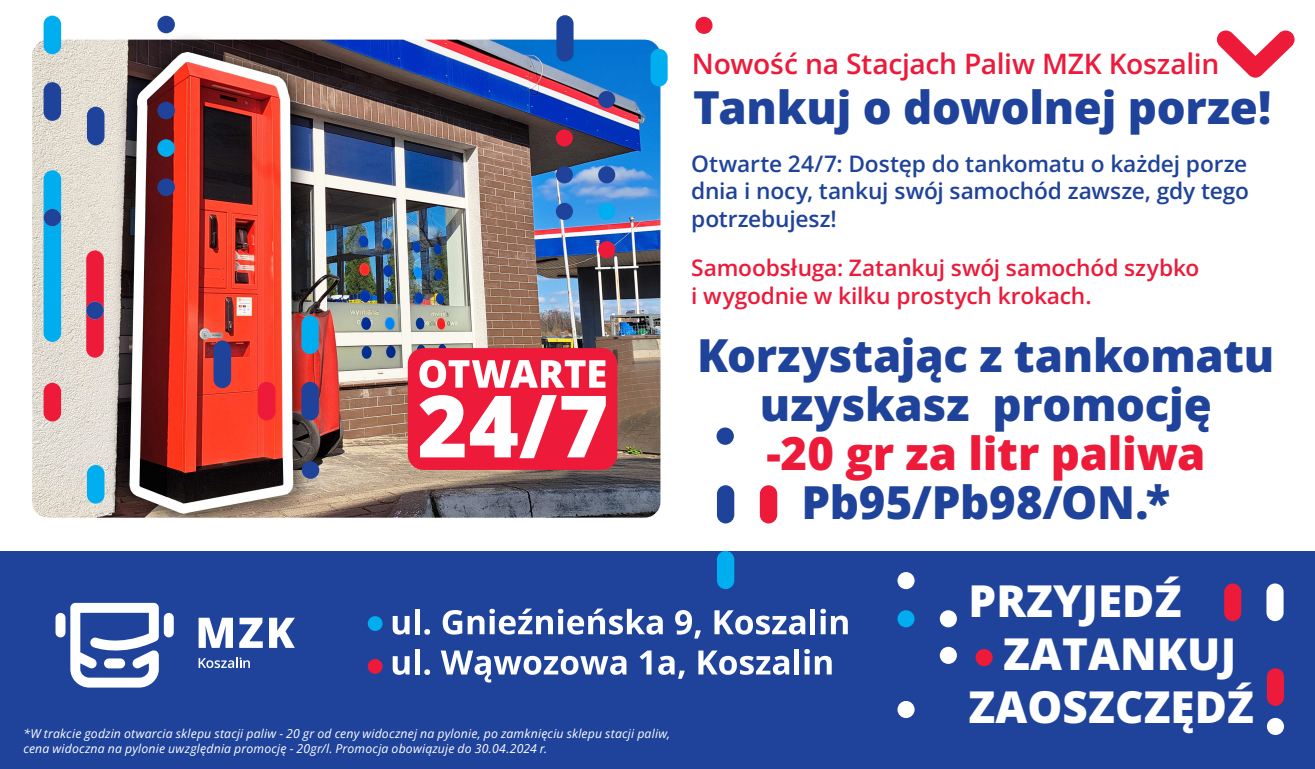
<style>
.page{position:relative;width:1315px;height:769px;background:#fff}
.page>*{position:absolute;margin:0;border:0;box-sizing:border-box;transform-origin:0 0}
.t1{font:800 45.5px/49px "Open Sans";letter-spacing:-.005em;color:#1f439b;text-align:center}
.t2{font:800 45.5px "Open Sans";letter-spacing:-.005em;color:#ed1a3a}
.t3{font:800 43.93px "Open Sans";letter-spacing:.005em;color:#fff}
.t4{font:600 28.18px "Open Sans";letter-spacing:-.015em;color:#ed1a3a}
.t5{font:600 22.75px/27.3px "Open Sans";letter-spacing:-.01em;color:#1f439b;text-align:justify}
.t6{font:600 22.75px/27.3px "Open Sans";letter-spacing:-.01em;color:#ed1a3a}
.t7{font:italic 12.25px/14.7px "Open Sans";letter-spacing:.015em;color:#fff}
</style>
<div class="page">
<div style="left:716px;top:427px;width:18px;height:18px;background:#1f439b;border-radius:50%"></div>
<img style="left:32px;top:33px;width:630px;height:485px">
<div style="left:0;top:551px;width:1315px;height:218px;background:#1f439b"></div>
<svg style="left:199px;top:618px;width:34px;height:30px"></svg>
<svg style="left:239px;top:618px;width:24px;height:30px"></svg>
<svg style="left:269px;top:618px;width:26px;height:30px"></svg>
<svg style="left:199px;top:657px;width:51px;height:11px"></svg>
<div style="left:56px;top:613px;width:9px;height:24px;background:#fff;border-radius:5px"></div>
<svg style="left:70px;top:603px;width:89px;height:85px"></svg>
<div style="left:164px;top:613px;width:10px;height:24px;background:#fff;border-radius:5px"></div>
<svg style="left:393px;top:616px;width:16px;height:19px"></svg>
<div style="left:415px;top:609px;width:5px;height:25px;background:#fff"></div>
<svg style="left:424px;top:629px;width:6px;height:6px"></svg>
<svg style="left:443px;top:608px;width:220px;height:27px"></svg>
<svg style="left:675px;top:610px;width:25px;height:28px"></svg>
<svg style="left:714px;top:610px;width:91px;height:25px"></svg>
<div style="left:810px;top:609px;width:5px;height:25px;background:#fff"></div>
<svg style="left:820px;top:609px;width:28px;height:25px"></svg>
<svg style="left:393px;top:656px;width:16px;height:19px"></svg>
<div style="left:415px;top:649px;width:5px;height:25px;background:#fff"></div>
<svg style="left:424px;top:669px;width:6px;height:6px"></svg>
<svg style="left:441px;top:650px;width:185px;height:32px"></svg>
<svg style="left:639px;top:650px;width:12px;height:24px"></svg>
<svg style="left:658px;top:656px;width:26px;height:23px"></svg>
<svg style="left:698px;top:650px;width:91px;height:25px"></svg>
<div style="left:794px;top:649px;width:5px;height:25px;background:#fff"></div>
<svg style="left:804px;top:649px;width:27px;height:25px"></svg>
<div style="left:368px;top:616px;width:14px;height:15px;background:#00aeef;border-radius:50%"></div>
<div style="left:368px;top:659px;width:14px;height:15px;background:#ed1a3a;border-radius:50%"></div>
<div style="left:598px;top:91px;width:17px;height:17px;background:#1f439b;border-radius:50%"></div>
<div style="left:598px;top:203px;width:17px;height:17px;background:#00aeef;border-radius:50%"></div>
<div style="left:598px;top:241px;width:17px;height:17px;background:#ed1a3a;border-radius:50%"></div>
<div style="left:598px;top:166px;width:17px;height:17px;background:#1f439b;border-radius:50%"></div>
<div style="left:556px;top:129px;width:17px;height:18px;background:#ed1a3a;border-radius:50%"></div>
<div style="left:556px;top:203px;width:17px;height:17px;background:#1f439b;border-radius:50%"></div>
<div style="left:556px;top:166px;width:17px;height:17px;background:#1f439b;border-radius:50%"></div>
<div style="left:87px;top:465px;width:17px;height:39px;background:#00aeef;border-radius:9px"></div>
<div style="left:44px;top:383px;width:17px;height:38px;background:#ed1a3a;border-radius:9px"></div>
<svg style="left:86px;top:250px;width:19px;height:108px;background:#ea344f"></svg>
<div style="left:86px;top:302px;width:18px;height:17px;background:#1f439b;border-radius:8px"></div>
<div style="left:44px;top:170px;width:17px;height:172px;background:#00aeef"></div>
<div style="left:44px;top:209px;width:17px;height:17px;background:#1f439b;border-radius:50%"></div>
<div style="left:44px;top:82px;width:17px;height:39px;background:#1f439b;border-radius:9px"></div>
<div style="left:44px;top:16px;width:17px;height:38px;background:#00aeef;border-radius:9px"></div>
<div style="left:87px;top:107px;width:17px;height:38px;background:#1f439b;border-radius:9px"></div>
<div style="left:157px;top:16px;width:18px;height:17px;background:#1f439b;border-radius:50%"></div>
<div style="left:157px;top:139px;width:18px;height:18px;background:#00aeef;border-radius:50%"></div>
<div style="left:157px;top:178px;width:18px;height:18px;background:#1f439b;border-radius:50%"></div>
<div style="left:157px;top:102px;width:18px;height:17px;background:#1f439b;border-radius:50%"></div>
<div style="left:302px;top:461px;width:17px;height:18px;background:#1f439b;border-radius:50%"></div>
<div style="left:301px;top:315px;width:18px;height:39px;background:#00aeef;border-radius:9px"></div>
<div style="left:301px;top:382px;width:18px;height:38px;background:#1f439b;border-radius:9px"></div>
<div style="left:258px;top:382px;width:17px;height:38px;background:#ed1a3a;border-radius:9px"></div>
<div style="left:213px;top:340px;width:18px;height:48px;background:#1f439b;border-radius:9px"></div>
<div style="left:695px;top:17px;width:17px;height:17px;background:#ed1a3a;border-radius:50%"></div>
<div style="left:650px;top:49px;width:17px;height:38px;background:#00aeef;border-radius:9px"></div>
<div style="left:556px;top:15px;width:17px;height:47px;background:#1f439b;border-radius:9px"></div>
<div style="left:408px;top:348px;width:209px;height:122px;background:#ed1a3a;border-radius:16px"></div>
<svg style="left:419px;top:360px;width:186px;height:28px"></svg>
<svg style="left:419px;top:395px;width:45px;height:62px"></svg>
<svg style="left:470px;top:395px;width:136px;height:63px"></svg>
<svg style="left:1217px;top:30px;width:78px;height:48px"></svg>
<div style="left:717px;top:551px;width:17px;height:38px;background:#00aeef;border-radius:9px"></div>
<div style="left:717px;top:485px;width:17px;height:38px;background:#1f439b;border-radius:9px"></div>
<div style="left:760px;top:485px;width:17px;height:38px;background:#ed1a3a;border-radius:9px"></div>
<div style="left:897px;top:701px;width:17px;height:17px;background:#fff;border-radius:50%"></div>
<div style="left:897px;top:610px;width:17px;height:17px;background:#00aeef;border-radius:50%"></div>
<div style="left:897px;top:572px;width:17px;height:17px;background:#fff;border-radius:50%"></div>
<div style="left:975px;top:649px;width:17px;height:17px;background:#ed1a3a;border-radius:50%"></div>
<div style="left:939px;top:610px;width:18px;height:17px;background:#fff;border-radius:50%"></div>
<div style="left:939px;top:647px;width:18px;height:17px;background:#fff;border-radius:50%"></div>
<div style="left:1266px;top:718px;width:18px;height:17px;background:#fff;border-radius:50%"></div>
<div style="left:1266px;top:583px;width:17px;height:38px;background:#fff;border-radius:9px"></div>
<div style="left:1224px;top:583px;width:17px;height:38px;background:#ed1a3a;border-radius:9px"></div>
<div style="left:1266px;top:668px;width:18px;height:38px;background:#ed1a3a;border-radius:9px"></div>
<p class="t7" style="left:23px;top:726px;width:648px">*W trakcie godzin otwarcia sklepu stacji paliw - 20 gr od ceny widocznej na pylonie, po zamknięciu sklepu stacji paliw, cena widoczna na pylonie uwzględnia promocję - 20gr/l. Promocja obowiązuje do 30.04.2024 r.</p>
<h3 class="t4" style="left:692px;top:45px;width:529px">Nowość na Stacjach Paliw MZK Koszalin</h3>
<h1 class="t1" style="left:693px;top:82px;width:579px">Tankuj o dowolnej porze!</h1>
<h3 class="t5" style="left:691px;top:150px;width:559px">Otwarte 24/7: Dostęp do tankomatu o każdej porze dnia i nocy, tankuj swój samochód zawsze, gdy tego potrzebujesz!</h3>
<h3 class="t6" style="left:691px;top:254px;width:509px">Samoobsługa: Zatankuj swój samochód szybko i wygodnie w kilku prostych krokach.</h3>
<h1 class="t1" style="left:697px;top:330px;width:578px">Korzystając z tankomatu uzyskasz promocję</h1>
<h1 class="t2" style="left:766px;top:422px;width:440px">-20 gr za litr paliwa</h1>
<h1 class="t1" style="left:801px;top:477px;width:370px">Pb95/Pb98/ON.*</h1>
<h2 class="t3" style="left:968px;top:571px;width:214px">PRZYJEDŹ</h2>
<h2 class="t3" style="left:1003px;top:624px;width:234px">ZATANKUJ</h2>
<h2 class="t3" style="left:968px;top:677px;width:287px">ZAOSZCZĘDŹ</h2>
</div>
